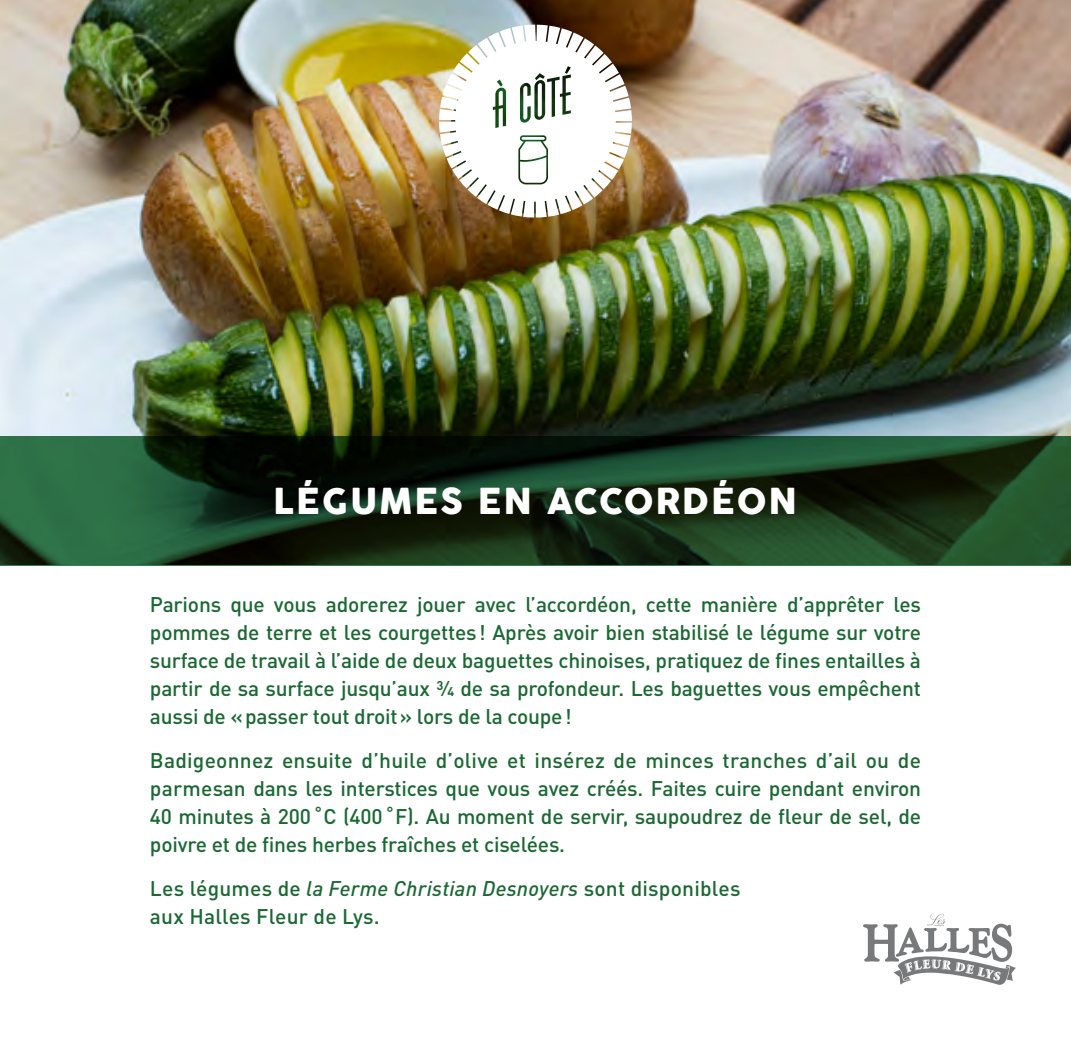
<style>
.page{position:relative;width:1071px;height:1040px;background:#fff}
.page>*{position:absolute;margin:0;border:0;box-sizing:border-box;transform-origin:0 0}
.t1{font:35px "COCOGOOSE";letter-spacing:.055em;color:#fff}
.t2{font:500 21px/28px "DINOT";letter-spacing:-.01em;color:#1a6933;text-align:justify}
.t3{font:500 21px/28px "DINOT";letter-spacing:.01em;color:#1a6933}
.s1{font-style:italic}
</style>
<div class="page">
<img style="left:0;top:0;width:1071px;height:435px">
<svg style="left:0;top:435px;width:1071px;height:130px;background:#19381f"></svg>
<svg style="left:863px;top:913px;width:153px;height:71px"></svg>
<img style="left:439px;top:25px;width:193px;height:192px">
<h1 class="t1" style="left:274px;top:475px;width:525px">LÉGUMES EN ACCORDÉON</h1>
<p class="t2" style="left:150px;top:590px;width:773px">Parions que vous adorerez jouer avec l’accordéon, cette manière d’apprêter les pommes de terre et les courgettes! Après avoir bien stabilisé le légume sur votre surface de travail à l’aide de deux baguettes chinoises, pratiquez de fines entailles à partir de sa surface jusqu’aux ¾ de sa profondeur. Les baguettes vous empêchent aussi de «passer tout droit» lors de la coupe!</p>
<p class="t2" style="left:150px;top:746px;width:773px">Badigeonnez ensuite d’huile d’olive et insérez de minces tranches d’ail ou de parmesan dans les interstices que vous avez créés. Faites cuire pendant environ 40 minutes à 200˚C (400˚F). Au moment de servir, saupoudrez de fleur de sel, de poivre et de fines herbes fraîches et ciselées.</p>
<p class="t3" style="left:150px;top:873px;width:592px">Les légumes de <span class="s1">la Ferme Christian Desnoyers</span> sont disponibles aux Halles Fleur de Lys.</p>
</div>
